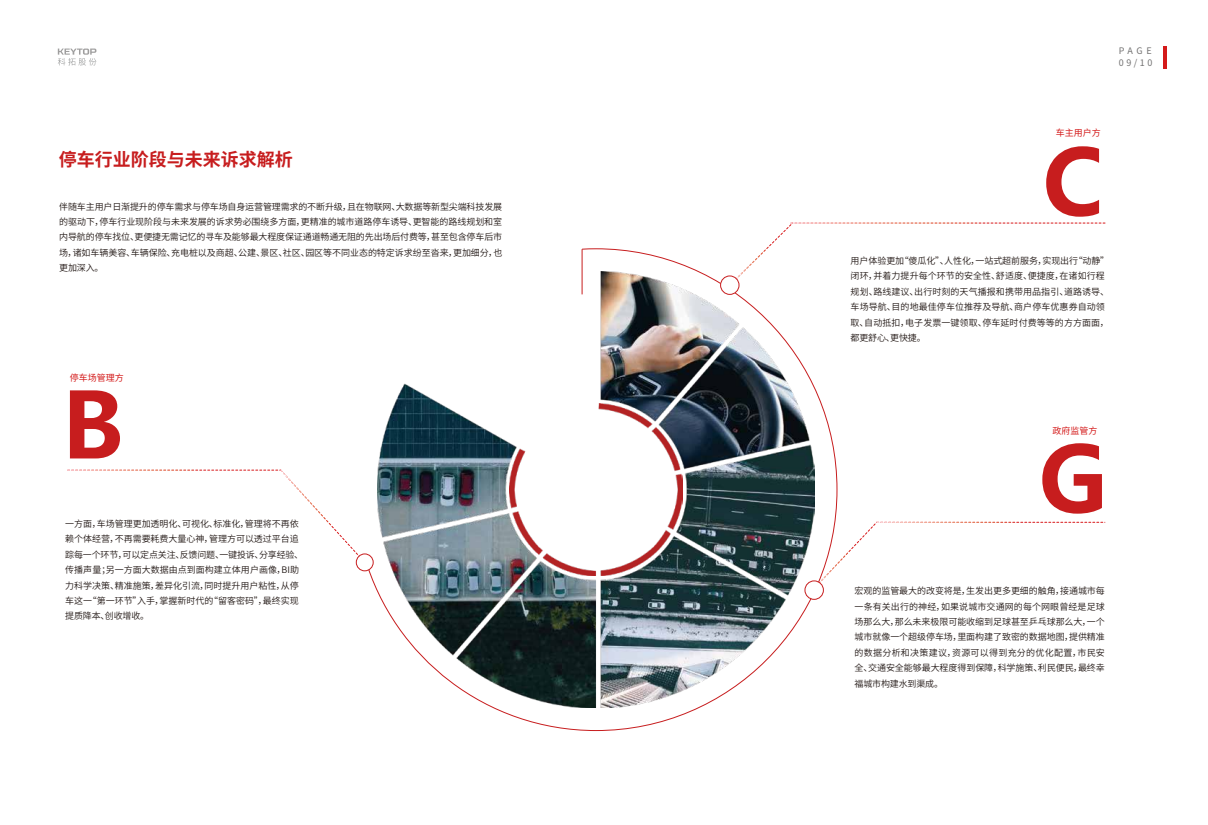
<style>
.page{position:relative;width:1208px;height:825px;background:#fff}
.page>*{position:absolute;margin:0;border:0;box-sizing:border-box;transform-origin:0 0}
.t1{font:700 90px "Microsoft Ya Hei UI";color:#c71d1e}
.t2{font:700 18px "Source Han Sans CN";color:#c71d1e}
.t3{font:9px/15.4px "Source Han Sans CN";color:#221815;text-align:justify}
.t4{font:9px "Source Han Sans CN";color:#d41a1a}
.t5{font:9px/11.9px "Source Han Sans CN";letter-spacing:.345em;color:#727171}
</style>
<div class="page">
<img style="left:363px;top:248px;width:475px;height:483px">
<div style="left:720px;top:276px;width:19px;height:18px;background:#fff;border-radius:50%"></div>
<div style="left:720px;top:275px;width:19px;height:20px;border:1px solid #c71d1e;border-radius:50%"></div>
<svg style="left:68px;top:469px;width:297px;height:94px"></svg>
<div style="left:356px;top:554px;width:17px;height:17px;background:#fff;border-radius:50%"></div>
<div style="left:356px;top:553px;width:18px;height:18px;border:1px solid #c71d1e;border-radius:50%"></div>
<svg style="left:729px;top:222px;width:376px;height:64px"></svg>
<svg style="left:809px;top:522px;width:296px;height:71px"></svg>
<div style="left:805px;top:581px;width:18px;height:18px;background:#fff;border-radius:50%"></div>
<div style="left:804px;top:580px;width:20px;height:20px;border:1px solid #c71d1e;border-radius:50%"></div>
<hr style="left:581px;top:249px;width:1px;height:45px;background:#c71d1e">
<hr style="left:1163px;top:46px;width:3px;height:22px;background:#d41a1a">
<svg style="left:58px;top:49px;width:38px;height:16px"></svg>
<h2 class="t2" style="left:59px;top:149px;width:236px">停车行业阶段与未来诉求解析</h2>
<p class="t3" style="left:59px;top:199px;width:444px">伴随车主用户日渐提升的停车需求与停车场自身运营管理需求的不断升级，且在物联网、大数据等新型尖端科技发展的驱动下，停车行业现阶段与未来发展的诉求势必围绕多方面，更精准的城市道路停车诱导、更智能的路线规划和室内导航的停车找位、更便捷无需记忆的寻车及能够最大程度保证通道畅通无阻的先出场后付费等，甚至包含停车后市场，诸如车辆美容、车辆保险、充电桩以及商超、公建、景区、社区、园区等不同业态的特定诉求纷至沓来，更加细分，也更加深入。</p>
<p class="t4" style="left:70px;top:373px;width:55px">停车场管理方</p>
<h1 class="t1" style="left:62px;top:363px;width:63px">B</h1>
<p class="t3" style="left:65px;top:516px;width:239px;text-align:left">一方面，车场管理更加透明化、可视化、标准化，管理将不再依赖个体经营，不再需要耗费大量心神，管理方可以透过平台追踪每一个环节，可以定点关注、反馈问题、一键投诉、分享经验、传播声量；另一方面大数据由点到面构建立体用户画像，BI助力科学决策、精准施策，差异化引流，同时提升用户粘性，从停车这一“第一环节”入手，掌握新时代的“留客密码”，最终实现提质降本、创收增收。</p>
<p class="t5" style="left:1118px;top:45px;width:35px">PAGE<br>09/10</p>
<p class="t4" style="left:1055px;top:128px;width:46px">车主用户方</p>
<h1 class="t1" style="left:1042px;top:120px;width:62px">C</h1>
<p class="t3" style="left:850px;top:253px;width:260px;text-align:left">用户体验更加“傻瓜化”、人性化，一站式超前服务，实现出行“动静”闭环，并着力提升每个环节的安全性、舒适度、便捷度，在诸如行程规划、路线建议、出行时刻的天气播报和携带用品指引、道路诱导、车场导航、目的地最佳停车位推荐及导航、商户停车优惠券自动领取、自动抵扣，电子发票一键领取、停车延时付费等等的方方面面，都更舒心、更快捷。</p>
<p class="t4" style="left:1052px;top:426px;width:46px">政府监管方</p>
<h1 class="t1" style="left:1038px;top:417px;width:70px">G</h1>
<p class="t3" style="left:854px;top:583px;width:252px">宏观的监管最大的改变将是，生发出更多更细的触角，接通城市每一条有关出行的神经，如果说城市交通网的每个网眼曾经是足球场那么大，那么未来极限可能收缩到足球甚至乒乓球那么大，一个城市就像一个超级停车场，里面构建了致密的数据地图，提供精准的数据分析和决策建议，资源可以得到充分的优化配置，市民安全、交通安全能够最大程度得到保障，科学施策、利民便民，最终幸福城市构建水到渠成。</p>
</div>
